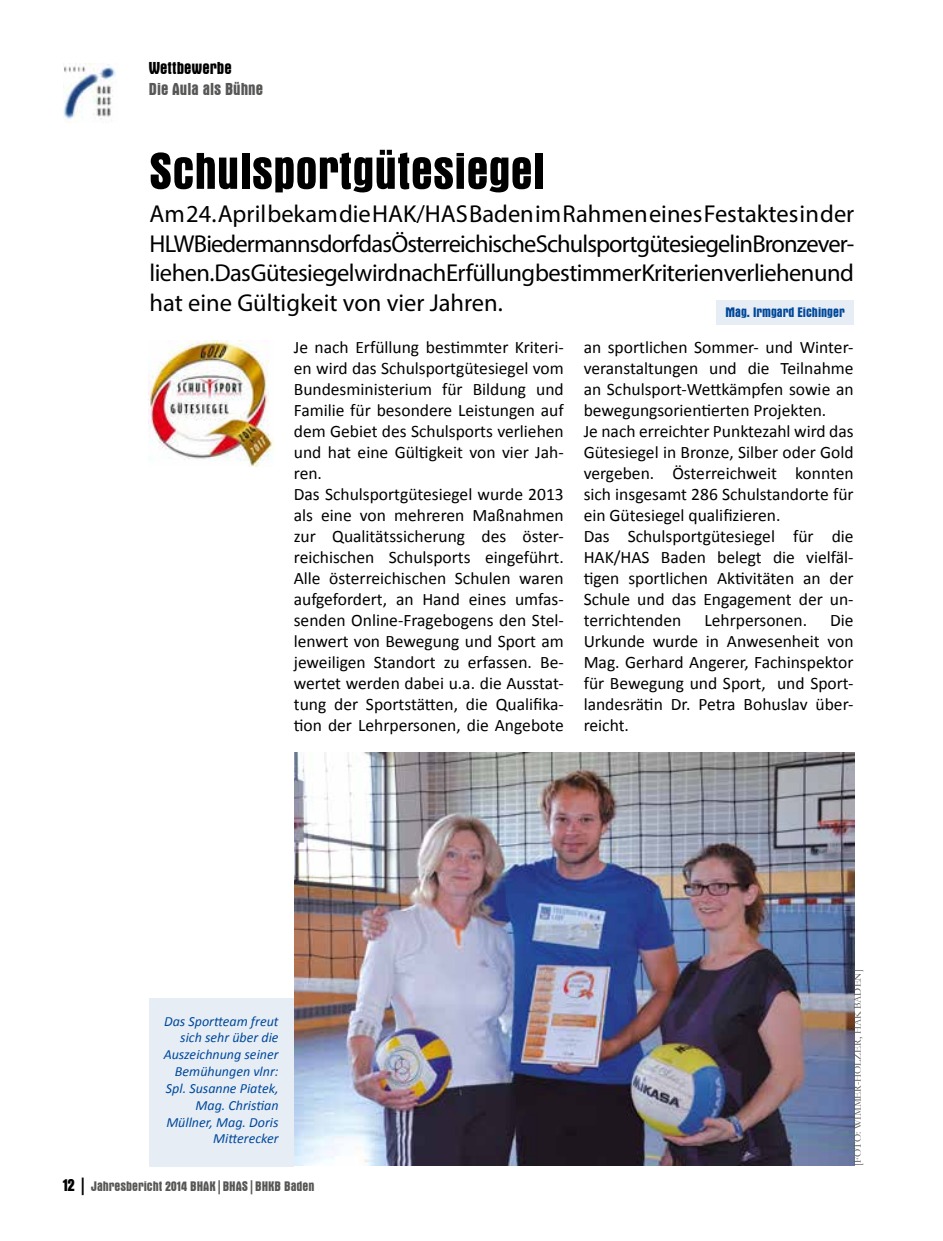
<style>
.page{position:relative;width:943px;height:1241px;background:#fff}
.page>*{position:absolute;margin:0;border:0;box-sizing:border-box;transform-origin:0 0}
.t1{font:700 condensed 52.5px "Aurora BT";color:#000}
.t2{font:24.5px/29.4px "Myriad Pro";color:#000;text-align:justify}
.t3{font:17.5px/21px "Calibri";color:#000}
.t4{font:700 condensed 17.5px "Aurora BT";color:#575756}
.t5{font:700 condensed 17.5px "Aurora BT";color:#000}
.t6{font:italic 14px/16.8px "Calibri";color:#00489a;text-align:right}
.t7{font:700 condensed 14px "Aurora BT";color:#575756}
.t8{font:700 condensed 14px "Aurora BT";color:#00489a}
.t9{font:10.5px "Garamond";color:#575756}
.s1{font-size:17.5px;color:#000}
</style>
<div class="page">
<img style="left:63px;top:63px;width:53px;height:60px">
<img style="left:149px;top:340px;width:125px;height:126px">
<div style="left:149px;top:997px;width:145px;height:169px;background:#e6edf5"></div>
<div style="left:716px;top:300px;width:138px;height:25px;background:#e6edf5"></div>
<img style="left:294px;top:752px;width:560px;height:413px">
<p class="t5" style="left:149px;top:58px;width:84px">Wettbewerbe</p>
<p class="t4" style="left:149px;top:79px;width:116px">Die Aula als Bühne</p>
<p class="t1" style="left:149px;top:141px;width:397px">Schulsportgütesiegel</p>
<p class="t2" style="left:150px;top:199px;width:706px">Am 24. April bekam die HAK/HAS Baden im Rahmen eines Festaktes in der HLW Biedermannsdorf das Österreichische Schulsportgütesiegel in Bronze ver&shy;liehen. Das Gütesiegel wird nach Erfüllung bestimmer Kriterien verliehen und hat eine Gültigkeit von vier Jahren.</p>
<p class="t3" style="left:583px;top:337px;width:271px">an sportlichen Sommer- und Winter&shy;veranstaltungen und die Teilnahme an Schulsport-Wettkämpfen sowie an bewegungsorientierten Projekten.<br>Je nach erreichter Punktezahl wird das Gütesiegel in Bronze, Silber oder Gold vergeben. Österreichweit konnten sich insgesamt 286 Schulstandorte für ein Gütesiegel qualifizieren.<br>Das Schulsportgütesiegel für die HAK/HAS Baden belegt die vielfäl&shy;tigen sportlichen Aktivitäten an der Schule und das Engagement der un&shy;terrichtenden</p>
<p class="t8" style="left:725px;top:305px;width:121px">Mag. Irmgard Eichinger</p>
<p class="t3" style="left:294px;top:337px;width:271px">Je nach Erfüllung bestimmter Kriteri&shy;en wird das Schulsportgütesiegel vom Bundesministerium für Bildung und Familie für besondere Leistungen auf dem Gebiet des Schulsports verliehen und hat eine Gültigkeit von vier Jah&shy;ren.<br>Das Schulsportgütesiegel wurde 2013 als eine von mehreren Maßnahmen zur Qualitätssicherung des öster&shy;reichischen Schulsports eingeführt.<br>Alle österreichischen Schulen waren aufgefordert, an Hand eines umfas&shy;senden Online-Fragebogens den Stel&shy;lenwert von Bewegung und Sport am jeweiligen Standort zu erfassen. Be&shy;wertet werden dabei u.a. die Ausstat&shy;tung der Sportstätten, die Qualifika&shy;tion der Lehrpersonen, die Angebote</p>
<p class="t3" style="left:704px;top:610px;width:104px">Lehrpersonen.</p>
<p class="t3" style="left:583px;top:610px;width:271px;text-align:justify;text-indent:246px">Die Urkunde wurde in Anwesenheit von Mag. Gerhard Angerer, Fachinspektor für Bewegung und Sport, und Sport&shy;landesrätin Dr. Petra Bohuslav über&shy;reicht.</p>
<p class="t6" style="left:164px;top:1011px;width:116px">Das Sportteam freut sich sehr über die<br>Auszeichnung seiner<br>Bemühungen vlnr:<br>Spl. Susanne Piatek,<br>Mag. Christian<br>Müllner, Mag. Doris<br>Mitterecker</p>
<p class="t7" style="left:63px;top:1178px;width:253px"><span class="s1">12 |</span> Jahresbericht 2014 BHAK|BHAS|BHKB Baden</p>
<p class="t9" style="left:850px;top:1165px;width:198px;rotate:-90deg">[FOTO: WIMMER-HOLZER, HAK BADEN]</p>
</div>
